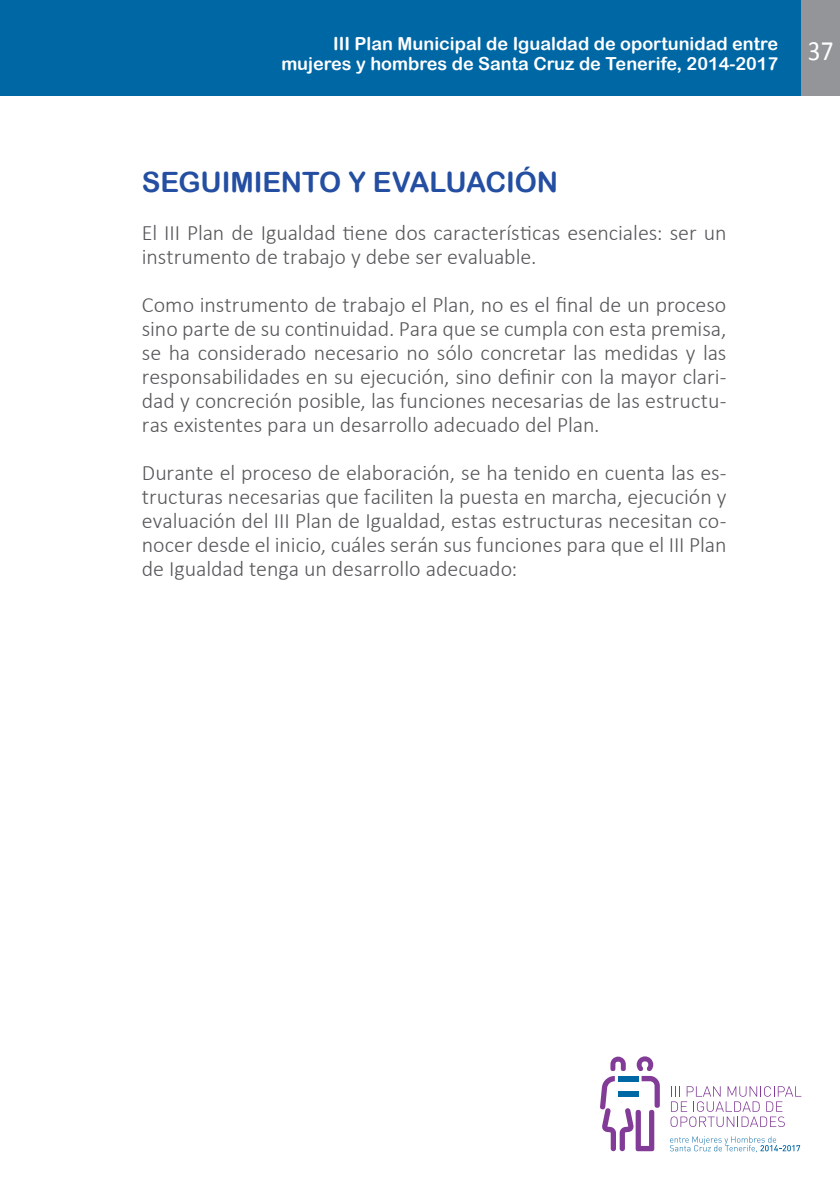
<style>
.page{position:relative;width:840px;height:1191px;background:#fff}
.page>*{position:absolute;margin:0;border:0;box-sizing:border-box;transform-origin:0 0}
.TITULO{font:28px "Arial Rounded MT Bold";letter-spacing:-.005em;color:#244ea1}
.CUERPO_DE_TEXTO{font:300 22px/24px "Calibri";letter-spacing:-.005em;color:#57585a;text-align:justify}
.t1{font:18px/20px "Arial Rounded MT Bold";color:#fff;text-align:center}
</style>
<div class="page">
<div style="left:0;top:0;width:839px;height:96px;background:#0067a5"></div>
<div style="left:801px;top:0;width:38px;height:96px;background:#939598"></div>
<svg style="left:670px;top:1086px;width:131px;height:41px"></svg>
<svg style="left:669px;top:1136px;width:130px;height:16px"></svg>
<svg style="left:600px;top:1056px;width:59px;height:95px"></svg>
<p class="t1" style="left:281px;top:34px;width:553px">III Plan Municipal de Igualdad de oportunidad entre<br>mujeres y hombres de Santa Cruz de Tenerife, 2014-2017 <sup>37</sup></p>
<p class="TITULO" style="left:142px;top:166px;width:417px">SEGUIMIENTO Y EVALUACIÓN</p>
<p class="CUERPO_DE_TEXTO" style="left:142px;top:220px;width:585px">El III Plan de Igualdad tiene dos características esenciales: ser un instrumento de trabajo y debe ser evaluable.</p>
<p class="CUERPO_DE_TEXTO" style="left:142px;top:292px;width:585px">Como instrumento de trabajo el Plan, no es el final de un proceso sino parte de su continuidad. Para que se cumpla con esta premisa, se ha considerado necesario no sólo concretar las medidas y las responsabilidades en su ejecución, sino definir con la mayor clari&shy;dad y concreción posible, las funciones necesarias de las estructu&shy;ras existentes para un desarrollo adecuado del Plan.</p>
<p class="CUERPO_DE_TEXTO" style="left:142px;top:460px;width:585px">Durante el proceso de elaboración, se ha tenido en cuenta las es&shy;tructuras necesarias que faciliten la puesta en marcha, ejecución y evaluación del III Plan de Igualdad, estas estructuras necesitan co&shy;nocer desde el inicio, cuáles serán sus funciones para que el III Plan de Igualdad tenga un desarrollo adecuado:</p>
</div>
